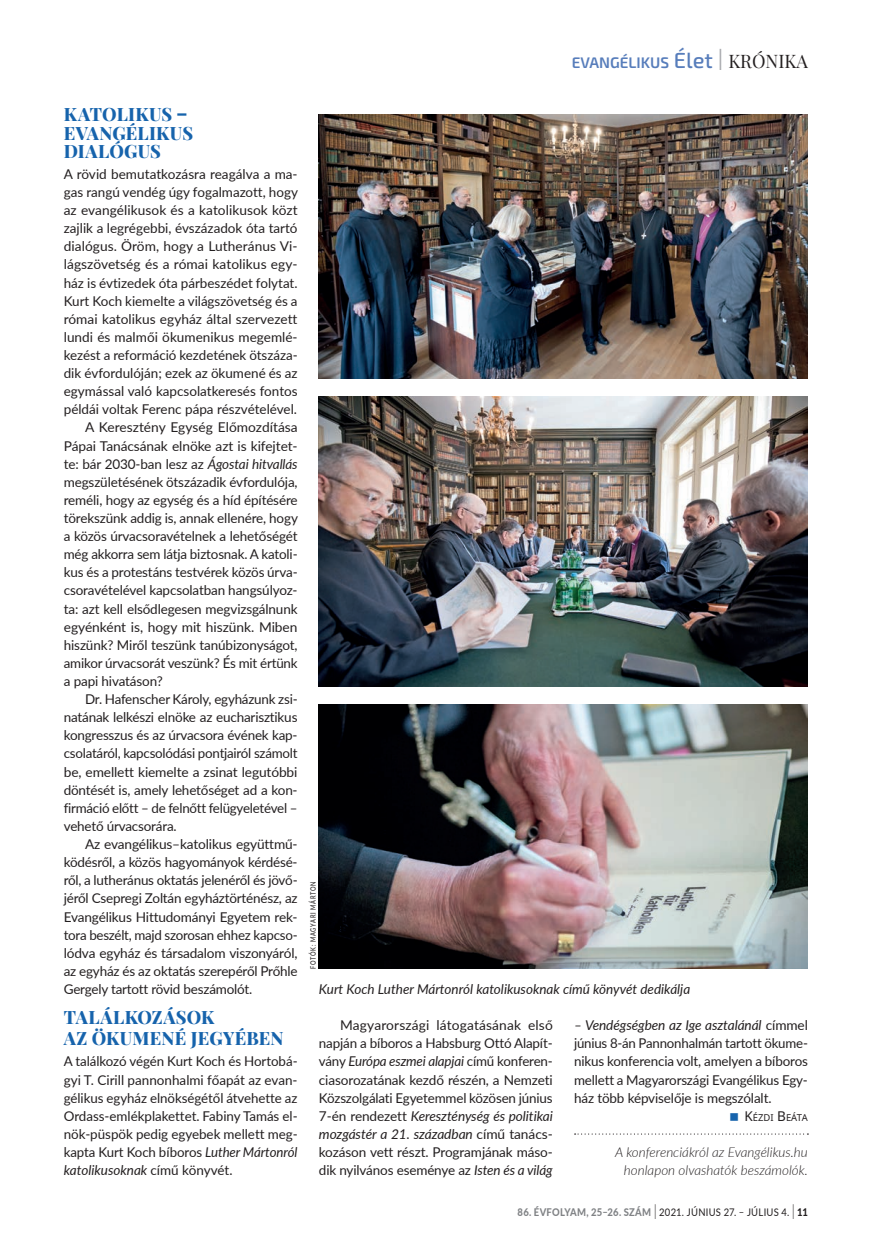
<style>
.page{position:relative;width:893px;height:1255px;background:#fff}
.page>*{position:absolute;margin:0;border:0;box-sizing:border-box;transform-origin:0 0}
.t1{font:800 18px/18.1px "Playfair Display";letter-spacing:.01em;color:#1663ac}
.t2{font:600 15.3px "Exo 2";color:#577dbb}
.t3{font:13.5px/18.1px "Lato";letter-spacing:-.01em;color:#231f20;text-align:justify}
.t4{font:italic 300 13.5px/18.1px "Lato";color:#231f20;text-align:right}
.t5{font:italic 13.5px "Lato";color:#231f20}
.t6{font:10.5px "Lato";letter-spacing:.03em;color:#231f20;scale:.9 1}
.t7{font:9.45px "Noto Sans";color:#231f20}
.t8{font:500 7.5px "Lato";letter-spacing:.125em;color:#231f20;scale:.75 1}
.s1{font-weight:500;font-size:21.9px}
.s2{font-weight:300;font-size:30.6px;color:#a8a9ad}
.s3{font-family:"Playfair Display";font-weight:400;font-size:18.15px;color:#231f20}
.s4{font-style:italic}
.s5{font-size:13.5px}
.s6{font-weight:800;color:#808285}
.s7{font-weight:300;font-size:21px}
.s8{font-weight:800}
</style>
<div class="page">
<svg style="left:575px;top:1133px;width:233px;height:1px"></svg>
<img style="left:319px;top:115px;width:489px;height:263px">
<img style="left:319px;top:396px;width:489px;height:290px">
<img style="left:319px;top:704px;width:489px;height:264px">
<p class="t2" style="left:572px;top:53px;width:238px">EVANGÉLIKUS <span class="s1">Élet</span> <span class="s2">I</span> <span class="s3">KRÓNIKA</span></p>
<h1 class="t1" style="left:64px;top:104px;width:131px">KATOLIKUS –<br>EVANGÉLIKUS<br>DIALÓGUS</h1>
<p class="t3" style="left:64px;top:164px;width:235px">A rövid bemutatkozásra reagálva a ma-</p>
<p class="t3" style="left:64px;top:182px;width:236px">gas rangú vendég úgy fogalmazott, hogy</p>
<p class="t3" style="left:64px;top:200px;width:235px">az evangélikusok és a katolikusok közt</p>
<p class="t3" style="left:64px;top:218px;width:235px">zajlik a legrégebbi, évszázadok óta tartó</p>
<p class="t3" style="left:64px;top:237px;width:235px">dialógus. Öröm, hogy a Lutheránus Vi-</p>
<p class="t3" style="left:64px;top:255px;width:235px">lágszövetség és a római katolikus egy-</p>
<p class="t3" style="left:64px;top:273px;width:235px">ház is évtizedek óta párbeszédet folytat.</p>
<p class="t3" style="left:64px;top:291px;width:235px">Kurt Koch kiemelte a világszövetség és a</p>
<p class="t3" style="left:64px;top:309px;width:235px">római katolikus egyház által szervezett</p>
<p class="t3" style="left:64px;top:327px;width:235px">lundi és malmői ökumenikus megemlé-</p>
<p class="t3" style="left:64px;top:345px;width:235px">kezést a reformáció kezdetének ötszáza-</p>
<p class="t3" style="left:64px;top:363px;width:235px">dik évfordulóján; ezek az ökumené és az</p>
<p class="t3" style="left:64px;top:381px;width:235px">egymással való kapcsolatkeresés fontos</p>
<p class="t3" style="left:64px;top:400px;width:235px">példái voltak Ferenc pápa részvételével.</p>
<p class="t3" style="left:85px;top:418px;width:214px">A Keresztény Egység Előmozdítása</p>
<p class="t3" style="left:64px;top:436px;width:235px">Pápai Tanácsának elnöke azt is kifejtet-</p>
<p class="t3" style="left:64px;top:454px;width:235px">te: bár 2030-ban lesz az <span class="s4">Ágostai hitvallás</span></p>
<p class="t3" style="left:64px;top:472px;width:235px">megszületésének ötszázadik évfordulója,</p>
<p class="t3" style="left:64px;top:490px;width:235px">reméli, hogy az egység és a híd építésére</p>
<p class="t3" style="left:64px;top:508px;width:236px">törekszünk addig is, annak ellenére, hogy</p>
<p class="t3" style="left:64px;top:526px;width:235px">a közös úrvacsoravételnek a lehetőségét</p>
<p class="t3" style="left:64px;top:544px;width:235px">még akkorra sem látja biztosnak. A katoli-</p>
<p class="t3" style="left:64px;top:562px;width:235px">kus és a protestáns testvérek közös úrva-</p>
<p class="t3" style="left:64px;top:581px;width:235px">csoravételével kapcsolatban hangsúlyoz-</p>
<p class="t3" style="left:64px;top:599px;width:235px">ta: azt kell elsődlegesen megvizsgálnunk</p>
<p class="t3" style="left:64px;top:617px;width:235px">egyénként is, hogy mit hiszünk. Miben</p>
<p class="t3" style="left:64px;top:635px;width:235px">hiszünk? Miről teszünk tanúbizonyságot,</p>
<p class="t3" style="left:64px;top:653px;width:235px">amikor úrvacsorát veszünk? És mit értünk</p>
<p class="t3" style="left:64px;top:671px;width:101px">a papi hivatáson?</p>
<p class="t3" style="left:85px;top:689px;width:214px">Dr. Hafenscher Károly, egyházunk zsi-</p>
<p class="t3" style="left:64px;top:707px;width:235px">natának lelkészi elnöke az eucharisztikus</p>
<p class="t3" style="left:64px;top:725px;width:235px">kongresszus és az úrvacsora évének kap-</p>
<p class="t3" style="left:64px;top:744px;width:235px">csolatáról, kapcsolódási pontjairól számolt</p>
<p class="t3" style="left:64px;top:762px;width:235px">be, emellett kiemelte a zsinat legutóbbi</p>
<p class="t3" style="left:64px;top:780px;width:235px">döntését is, amely lehetőséget ad a kon-</p>
<p class="t3" style="left:64px;top:798px;width:235px">firmáció előtt – de felnőtt felügyeletével –</p>
<p class="t3" style="left:64px;top:816px;width:114px">vehető úrvacsorára.</p>
<p class="t3" style="left:85px;top:834px;width:214px">Az evangélikus–katolikus együttmű-</p>
<p class="t3" style="left:64px;top:852px;width:235px">ködésről, a közös hagyományok kérdésé-</p>
<p class="t3" style="left:64px;top:870px;width:235px">ről, a lutheránus oktatás jelenéről és jövő-</p>
<p class="t3" style="left:64px;top:888px;width:235px">jéről Csepregi Zoltán egyháztörténész, az</p>
<p class="t3" style="left:64px;top:906px;width:235px">Evangélikus Hittudományi Egyetem rek-</p>
<p class="t3" style="left:64px;top:925px;width:235px">tora beszélt, majd szorosan ehhez kapcso-</p>
<p class="t3" style="left:64px;top:943px;width:235px">lódva egyház és társadalom viszonyáról,</p>
<p class="t3" style="left:64px;top:961px;width:235px">az egyház és az oktatás szerepéről Prőhle</p>
<p class="t3" style="left:64px;top:979px;width:190px">Gergely tartott rövid beszámolót.</p>
<h1 class="t1" style="left:64px;top:1005px;width:221px;line-height:21.1px">TALÁLKOZÁSOK<br>AZ ÖKUMENÉ JEGYÉBEN</h1>
<p class="t3" style="left:64px;top:1051px;width:235px">A találkozó végén Kurt Koch és Hortobá&shy;gyi T. Cirill pannonhalmi főapát az evan&shy;gélikus egyház elnökségétől átvehette az Ordass-emlékplakettet. Fabiny Tamás el&shy;nök-püspök pedig egyebek mellett meg&shy;kapta Kurt Koch bíboros <span class="s4">Luther Mártonról katolikusoknak</span> című könyvét.</p>
<p class="t8" style="left:308px;top:968px;width:118px;rotate:-90deg">FOTÓK: MAGYARI MÁRTON</p>
<p class="t5" style="left:319px;top:979px;width:373px">Kurt Koch Luther Mártonról katolikusoknak című könyvét dedikálja</p>
<p class="t3" style="left:319px;top:1015px;width:235px;text-indent:21px">Magyarországi látogatásának első napján a bíboros a Habsburg Ottó Alapít&shy;vány <span class="s4">Európa eszmei alapjai</span> című konferen&shy;ciasorozatának kezdő részén, a Nemzeti Közszolgálati Egyetemmel közösen június 7-én rendezett <span class="s4">Kereszténység és politikai mozgástér a 21. században</span> című tanács&shy;kozáson vett részt. Programjának máso&shy;dik nyilvános eseménye az <span class="s4">Isten és a világ</span></p>
<p class="t3" style="left:574px;top:1015px;width:235px"><span class="s4">– Vendégségben az Ige asztalánál</span> címmel június 8-án Pannonhalmán tartott ökume&shy;nikus konferencia volt, amelyen a bíboros mellett a Magyarországi Evangélikus Egy&shy;ház több képviselője is megszólalt.</p>
<p class="t7" style="left:745px;top:1110px;width:65px"><span class="s5">K</span>ÉZDI <span class="s5">B</span>EÁTA</p>
<p class="t4" style="left:615px;top:1142px;width:194px">A konferenciákról az Evangélikus.hu honlapon olvashatók beszámolók.</p>
<p class="t6" style="left:518px;top:1204px;width:324px"><span class="s6">86. ÉVFOLYAM, 25–26. SZÁM</span> <span class="s7">I</span> 2021. JÚNIUS 27. – JÚLIUS 4. <span class="s7">I</span> <span class="s8">11</span></p>
</div>
